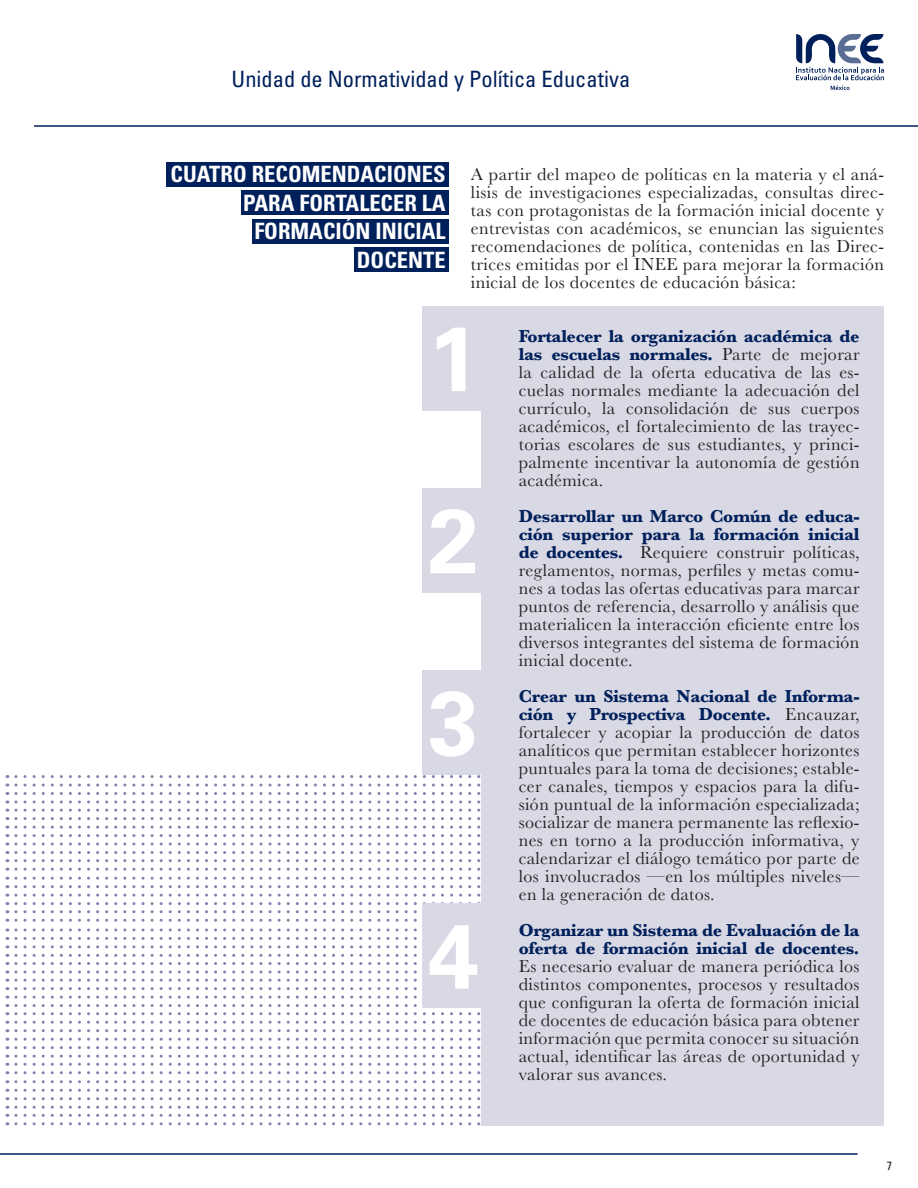
<style>
.page{position:relative;width:918px;height:1188px;background:#fff}
.page>*{position:absolute;margin:0;border:0;box-sizing:border-box;transform-origin:0 0}
.t1{font:700 91.05px "Univers LT Std";color:#fff}
.t2{font:700 condensed 22.5px "Univers LT Std";color:#fff}
.t3{font:condensed 22.5px "Univers LT Std";color:#00205b}
.Cuerpo{font:18px/18px "Baskerville";letter-spacing:.02em;color:#231f20;text-align:justify}
.t4{font:condensed 12px "Univers LT Std";color:#231f20}
.s1{font-weight:700;color:#00205b}
</style>
<div class="page">
<hr style="left:34px;top:125px;width:884px;height:2px;background:#00205b">
<hr style="left:0;top:1153px;width:858px;height:2px;background:#00205b">
<svg style="left:796px;top:34px;width:88px;height:56px"></svg>
<svg style="left:16px;top:928px;width:401px;height:3px"></svg>
<svg style="left:16px;top:937px;width:401px;height:11px"></svg>
<svg style="left:16px;top:954px;width:401px;height:19px"></svg>
<svg style="left:16px;top:877px;width:466px;height:11px"></svg>
<svg style="left:16px;top:894px;width:466px;height:19px"></svg>
<svg style="left:16px;top:919px;width:401px;height:3px"></svg>
<svg style="left:16px;top:826px;width:466px;height:11px"></svg>
<svg style="left:16px;top:843px;width:466px;height:19px"></svg>
<svg style="left:16px;top:868px;width:466px;height:3px"></svg>
<svg style="left:16px;top:775px;width:466px;height:3px"></svg>
<svg style="left:16px;top:784px;width:466px;height:19px"></svg>
<svg style="left:16px;top:809px;width:466px;height:11px"></svg>
<svg style="left:16px;top:1080px;width:466px;height:3px"></svg>
<svg style="left:16px;top:1089px;width:466px;height:11px"></svg>
<svg style="left:16px;top:1106px;width:466px;height:19px"></svg>
<svg style="left:16px;top:1038px;width:466px;height:11px"></svg>
<svg style="left:16px;top:1055px;width:466px;height:19px"></svg>
<svg style="left:16px;top:979px;width:401px;height:11px"></svg>
<svg style="left:16px;top:996px;width:466px;height:19px"></svg>
<svg style="left:16px;top:1021px;width:466px;height:11px"></svg>
<div style="left:354px;top:247px;width:94px;height:25px;background:#00205b"></div>
<div style="left:252px;top:219px;width:196px;height:25px;background:#00205b"></div>
<div style="left:241px;top:190px;width:207px;height:25px;background:#00205b"></div>
<div style="left:166px;top:162px;width:282px;height:25px;background:#00205b"></div>
<div style="left:482px;top:306px;width:402px;height:819px;background:#d9d8e5"></div>
<div style="left:422px;top:306px;width:63px;height:104px;background:#d9d8e5"></div>
<div style="left:422px;top:488px;width:63px;height:105px;background:#d9d8e5"></div>
<div style="left:422px;top:670px;width:63px;height:105px;background:#d9d8e5"></div>
<div style="left:422px;top:904px;width:63px;height:104px;background:#d9d8e5"></div>
<p class="t3" style="left:232px;top:65px;width:400px">Unidad de Normatividad y Política Educativa</p>
<p class="t2" style="left:171px;top:160px;width:276px">CUATRO RECOMENDACIONES</p>
<p class="t2" style="left:243px;top:189px;width:204px">PARA FORTALECER LA</p>
<p class="t2" style="left:254px;top:217px;width:193px">FORMACIÓN INICIAL</p>
<p class="t2" style="left:357px;top:246px;width:90px">DOCENTE</p>
<p class="Cuerpo" style="left:471px;top:165px;width:415px">A partir del mapeo de políticas en la materia y el aná&shy;lisis de investigaciones especializadas, consultas direc&shy;tas con protagonistas de la formación inicial docente y entrevistas con académicos, se enuncian las siguientes recomendaciones de política, contenidas en las Direc&shy;trices emitidas por el INEE para mejorar la formación inicial de los docentes de educación básica:</p>
<p class="t1" style="left:428px;top:306px;width:52px">1</p>
<p class="t1" style="left:428px;top:488px;width:52px">2</p>
<p class="t1" style="left:428px;top:670px;width:52px">3</p>
<p class="t1" style="left:428px;top:903px;width:52px">4</p>
<p class="Cuerpo" style="left:519px;top:327px;width:342px"><span class="s1">Fortalecer la organización académica de las escuelas normales.</span> Parte de mejorar la calidad de la oferta educativa de las es&shy;cuelas normales mediante la adecuación del currículo, la consolidación de sus cuerpos académicos, el fortalecimiento de las trayec&shy;torias escolares de sus estudiantes, y princi&shy;palmente incentivar la autonomía de gestión académica.</p>
<p class="Cuerpo" style="left:519px;top:507px;width:342px"><span class="s1">Desarrollar un Marco Común de educa&shy;ción superior para la formación inicial de docentes.</span> Requiere construir políticas, reglamentos, normas, perfiles y metas comu&shy;nes a todas las ofertas educativas para marcar puntos de referencia, desarrollo y análisis que materialicen la interacción eficiente entre los diversos integrantes del sistema de formación inicial docente.</p>
<p class="Cuerpo" style="left:519px;top:687px;width:342px"><span class="s1">Crear un Sistema Nacional de Informa&shy;ción y Prospectiva Docente.</span> Encauzar, fortalecer y acopiar la producción de datos analíticos que permitan establecer horizontes puntuales para la toma de decisiones; estable&shy;cer canales, tiempos y espacios para la difu&shy;sión puntual de la información especializada; socializar de manera permanente las reflexio&shy;nes en torno a la producción informativa, y calendarizar el diálogo temático por parte de los involucrados —en los múltiples niveles— en la generación de datos.</p>
<p class="Cuerpo" style="left:519px;top:921px;width:342px"><span class="s1">Organizar un Sistema de Evaluación de la oferta de formación inicial de docentes.<br></span>Es necesario evaluar de manera periódica los distintos componentes, procesos y resultados que configuran la oferta de formación inicial de docentes de educación básica para obtener información que permita conocer su situación actual, identificar las áreas de oportunidad y valorar sus avances.</p>
<p class="t4" style="left:887px;top:1158px;width:7px">7</p>
</div>
